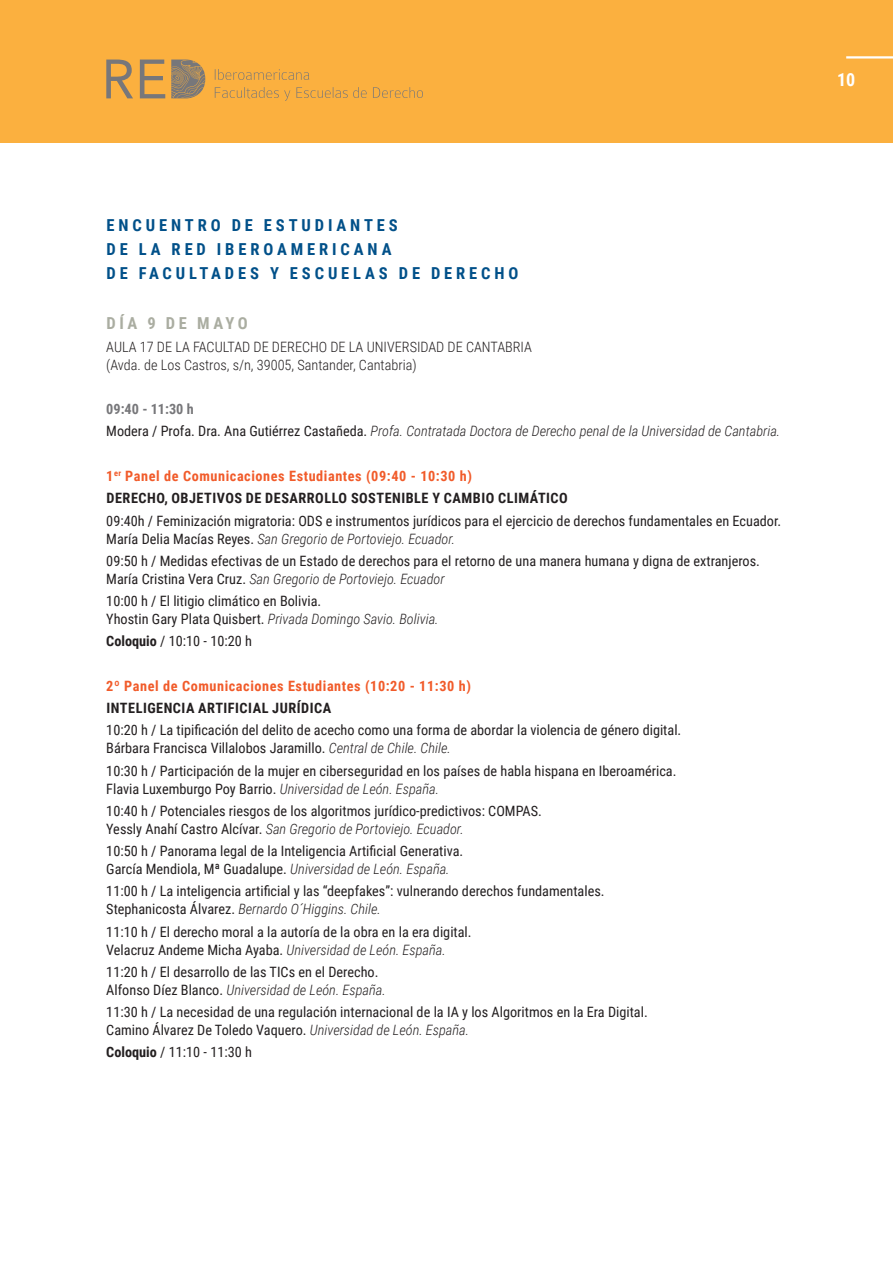
<style>
.page{position:relative;width:893px;height:1263px;background:#fff}
.page>*{position:absolute;margin:0;border:0;box-sizing:border-box;transform-origin:0 0}
.t1{font:700 18px "Roboto Condensed";color:#fff}
.t2{font:700 16.5px/24px "Roboto Condensed";letter-spacing:.235em;color:#015089}
.t3{font:700 16.5px "Roboto Condensed";letter-spacing:.215em;color:#aaada1}
.t4{font:14.25px/18px "Roboto Condensed";color:#231f20}
.t5{font:italic 300 14.25px "Roboto Condensed";color:#231f20}
.t6{font:300 14.25px/18px "Roboto Condensed";color:#231f20}
.t7{font:700 14.25px "Roboto Condensed";letter-spacing:.04em;color:#f15b2a}
.t8{font:700 14.25px "Roboto Condensed";letter-spacing:.035em;color:#231f20}
.t9{font:700 14.25px "Roboto Condensed";color:#77777a}
.s1{font-weight:400;font-style:normal}
.s2{font-weight:300;font-style:italic}
.s3{font-weight:700}
</style>
<div class="page">
<div style="left:0;top:0;width:893px;height:142px;background:#fbb03f"></div>
<svg style="left:215px;top:87px;width:208px;height:14px"></svg>
<svg style="left:215px;top:69px;width:94px;height:11px"></svg>
<svg style="left:171px;top:60px;width:34px;height:38px"></svg>
<svg style="left:106px;top:60px;width:27px;height:38px"></svg>
<svg style="left:140px;top:60px;width:25px;height:38px"></svg>
<hr style="left:846px;top:56px;width:47px;height:3px;background:#fff">
<p class="t2" style="left:107px;top:213px;width:413px">ENCUENTRO DE ESTUDIANTES<br>DE LA RED IBEROAMERICANA<br>DE FACULTADES Y ESCUELAS DE DERECHO</p>
<p class="t3" style="left:107px;top:312px;width:143px">DÍA 9 DE MAYO</p>
<p class="t6" style="left:106px;top:337px;width:427px">AULA 17 DE LA FACULTAD DE DERECHO DE LA UNIVERSIDAD DE CANTABRIA (Avda. de Los Castros, s/n, 39005, Santander, Cantabria)</p>
<p class="t9" style="left:106px;top:399px;width:89px">09:40 - 11:30 h</p>
<p class="t5" style="left:106px;top:421px;width:675px"><span class="s1">Modera / Profa. Dra. Ana Gutiérrez Castañeda.</span> Profa. Contratada Doctora de Derecho penal de la Universidad de Cantabria.</p>
<p class="t7" style="left:106px;top:466px;width:367px">1<sup>er</sup> Panel de Comunicaciones Estudiantes (09:40 - 10:30 h)</p>
<p class="t8" style="left:107px;top:488px;width:463px">DERECHO, OBJETIVOS DE DESARROLLO SOSTENIBLE Y CAMBIO CLIMÁTICO</p>
<p class="t4" style="left:106px;top:511px;width:677px">09:40h / Feminización migratoria: ODS e instrumentos jurídicos para el ejercicio de derechos fundamentales en Ecuador.<br>María Delia Macías Reyes. <span class="s2">San Gregorio de Portoviejo. Ecuador.</span></p>
<p class="t4" style="left:106px;top:551px;width:655px">09:50 h / Medidas efectivas de un Estado de derechos para el retorno de una manera humana y digna de extranjeros.<br>María Cristina Vera Cruz. <span class="s2">San Gregorio de Portoviejo. Ecuador</span></p>
<p class="t4" style="left:106px;top:591px;width:334px">10:00 h / El litigio climático en Bolivia.<br>Yhostin Gary Plata Quisbert. <span class="s2">Privada Domingo Savio. Bolivia.</span></p>
<p class="t4" style="left:106px;top:632px;width:147px"><span class="s3">Coloquio</span> / 10:10 - 10:20 h</p>
<p class="t7" style="left:106px;top:676px;width:366px">2º Panel de Comunicaciones Estudiantes (10:20 - 11:30 h)</p>
<p class="t8" style="left:107px;top:698px;width:226px">INTELIGENCIA ARTIFICIAL JURÍDICA</p>
<p class="t4" style="left:106px;top:721px;width:577px">10:20 h / La tipificación del delito de acecho como una forma de abordar la violencia de género digital.<br>Bárbara Francisca Villalobos Jaramillo. <span class="s2">Central de Chile. Chile.</span></p>
<p class="t4" style="left:106px;top:761px;width:572px">10:30 h / Participación de la mujer en ciberseguridad en los países de habla hispana en Iberoamérica.<br>Flavia Luxemburgo Poy Barrio. <span class="s2">Universidad de León. España.</span></p>
<p class="t4" style="left:106px;top:801px;width:437px">10:40 h / Potenciales riesgos de los algoritmos jurídico-predictivos: COMPAS.<br>Yessly Anahí Castro Alcívar. <span class="s2">San Gregorio de Portoviejo. Ecuador.</span></p>
<p class="t4" style="left:106px;top:841px;width:358px">10:50 h / Panorama legal de la Inteligencia Artificial Generativa.<br>García Mendiola, Mª Guadalupe. <span class="s2">Universidad de León. España.</span></p>
<p class="t4" style="left:106px;top:882px;width:500px">11:00 h / La inteligencia artificial y las “deepfakes”: vulnerando derechos fundamentales.<br>Stephanicosta Álvarez. <span class="s2">Bernardo O´Higgins. Chile.</span></p>
<p class="t4" style="left:106px;top:922px;width:367px">11:10 h / El derecho moral a la autoría de la obra en la era digital.<br>Velacruz Andeme Micha Ayaba. <span class="s2">Universidad de León. España.</span></p>
<p class="t4" style="left:106px;top:962px;width:281px">11:20 h / El desarrollo de las TICs en el Derecho.<br>Alfonso Díez Blanco. <span class="s2">Universidad de León. España.</span></p>
<p class="t4" style="left:106px;top:1002px;width:543px">11:30 h / La necesidad de una regulación internacional de la IA y los Algoritmos en la Era Digital.<br>Camino Álvarez De Toledo Vaquero. <span class="s2">Universidad de León. España.</span></p>
<p class="t4" style="left:106px;top:1043px;width:147px"><span class="s3">Coloquio</span> / 11:10 - 11:30 h</p>
<p class="t1" style="left:837px;top:67px;width:20px">10</p>
</div>
